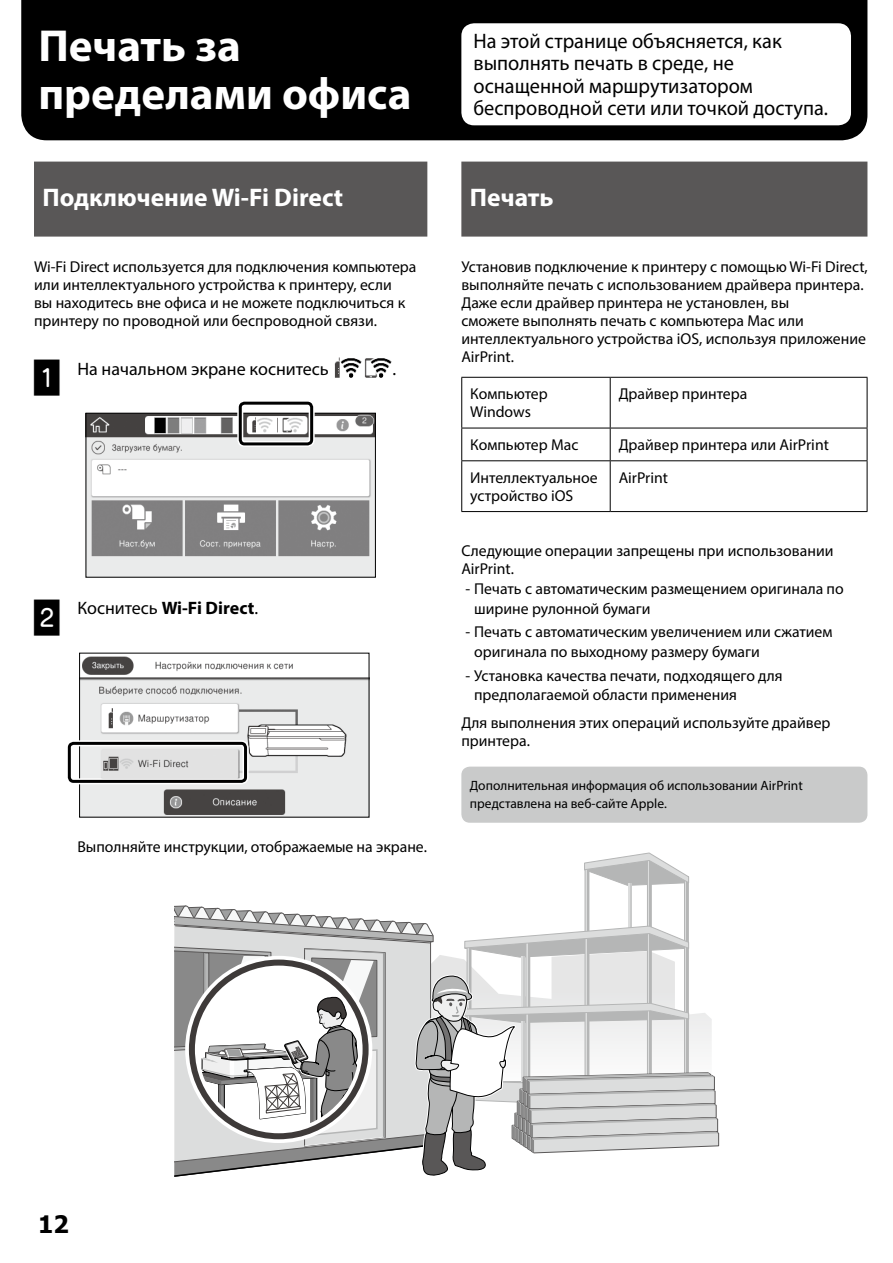
<style>
.page{position:relative;width:893px;height:1263px;background:#fff}
.page>*{position:absolute;margin:0;border:0;box-sizing:border-box;transform-origin:0 0}
.t1{font:700 45px/48px "Myriad Pro";color:#fff}
.t2{font:36px "JNB3 TP";color:#000}
.t3{font:700 25.5px "Myriad Pro";color:#fff}
.t4{font:700 24px "Tahoma";color:#000}
.t5{font:21px/22.5px "Myriad Pro";color:#000}
.t6{font:18px "Myriad Pro";color:#000}
.t7{font:700 18px "Myriad Pro";color:#000}
.t8{font:15.75px/18px "Myriad Pro";color:#000}
.t9{font:13.5px/18px "Myriad Pro";color:#000}
.s1{font-weight:400}
</style>
<div class="page">
<div style="left:21px;top:0;width:846px;height:140px;background:#000"></div>
<div style="left:34px;top:162px;width:393px;height:75px;background:#595757"></div>
<img style="left:334px;top:357px;width:58px;height:21px">
<img style="left:88px;top:415px;width:286px;height:161px">
<div style="left:86px;top:413px;width:290px;height:165px;border:1px solid #000"></div>
<img style="left:81px;top:656px;width:286px;height:159px">
<div style="left:461px;top:162px;width:406px;height:75px;background:#595757"></div>
<hr style="left:461px;top:377px;width:149px;height:1px;background:#000">
<hr style="left:461px;top:378px;width:1px;height:50px;background:#000">
<hr style="left:610px;top:377px;width:257px;height:1px;background:#000">
<hr style="left:610px;top:378px;width:1px;height:50px;background:#000">
<hr style="left:867px;top:378px;width:1px;height:50px;background:#000">
<hr style="left:461px;top:428px;width:149px;height:1px;background:#000">
<hr style="left:461px;top:428px;width:1px;height:32px;background:#000">
<hr style="left:610px;top:428px;width:257px;height:1px;background:#000">
<hr style="left:610px;top:428px;width:1px;height:32px;background:#000">
<hr style="left:867px;top:428px;width:1px;height:32px;background:#000">
<hr style="left:461px;top:460px;width:149px;height:1px;background:#000">
<hr style="left:461px;top:461px;width:1px;height:50px;background:#000">
<hr style="left:610px;top:460px;width:257px;height:1px;background:#000">
<hr style="left:610px;top:461px;width:1px;height:50px;background:#000">
<hr style="left:867px;top:461px;width:1px;height:50px;background:#000">
<hr style="left:461px;top:511px;width:149px;height:1px;background:#000">
<hr style="left:610px;top:511px;width:257px;height:1px;background:#000">
<div style="left:461px;top:767px;width:406px;height:56px;background:#c9caca;border-radius:9px"></div>
<div style="left:461px;top:23px;width:390px;height:102px;background:#fff;border-radius:13px"></div>
<div style="left:585px;top:865px;width:4px;height:220px;border:1px solid #b5b6b6"></div>
<hr style="left:587px;top:865px;width:2px;height:219px;background:#b5b6b6">
<div style="left:684px;top:876px;width:5px;height:218px;border:1px solid #b5b6b6"></div>
<hr style="left:686px;top:876px;width:2px;height:218px;background:#b5b6b6">
<div style="left:647px;top:860px;width:5px;height:226px;border:1px solid #b5b6b6"></div>
<hr style="left:649px;top:860px;width:2px;height:226px;background:#b5b6b6">
<svg style="left:584px;top:852px;width:105px;height:34px"></svg>
<hr style="left:628px;top:884px;width:4px;height:46px;background:#dcdddd">
<hr style="left:630px;top:884px;width:2px;height:46px;background:#c9caca">
<svg style="left:174px;top:903px;width:545px;height:274px"></svg>
<div style="left:66px;top:740px;width:183px;height:44px;border:6px solid #fff;border-radius:4px"></div>
<div style="left:68px;top:742px;width:179px;height:41px;border:3px solid #000;border-radius:4px"></div>
<div style="left:237px;top:400px;width:78px;height:47px;border:6px solid #fff;border-radius:4px"></div>
<div style="left:239px;top:402px;width:74px;height:43px;border:3px solid #000;border-radius:4px"></div>
<h1 class="t1" style="left:38px;top:20px;width:375px">Печать за пределами офиса</h1>
<h3 class="t3" style="left:43px;top:181px;width:302px">Подключение Wi-Fi Direct</h3>
<p class="t8" style="left:34px;top:257px;width:384px">Wi-Fi Direct используется для подключения компьютера или интеллектуального устройства к принтеру, если<br>вы находитесь вне офиса и не можете подключиться к принтеру по проводной или беспроводной связи.</p>
<h2 class="t2" style="left:34px;top:360px;width:30px">A</h2>
<p class="t6" style="left:77px;top:358px;width:253px">На начальном экране коснитесь</p>
<p class="t6" style="left:392px;top:358px;width:5px">.</p>
<h2 class="t2" style="left:34px;top:600px;width:30px">B</h2>
<p class="t7" style="left:77px;top:596px;width:182px"><span class="s1">Коснитесь</span> Wi-Fi Direct<span class="s1">.</span></p>
<p class="t8" style="left:77px;top:837px;width:351px">Выполняйте инструкции, отображаемые на экране.</p>
<h3 class="t5" style="left:473px;top:29px;width:356px">На этой странице объясняется, как выполнять печать в среде, не оснащенной маршрутизатором беспроводной сети или точкой доступа.</h3>
<h3 class="t3" style="left:470px;top:181px;width:85px">Печать</h3>
<p class="t8" style="left:461px;top:257px;width:408px">Установив подключение к принтеру с помощью Wi-Fi Direct, выполняйте печать с использованием драйвера принтера.<br>Даже если драйвер принтера не установлен, вы<br>сможете выполнять печать с компьютера Mac или интеллектуального устройства iOS, используя приложение AirPrint.</p>
<p class="t8" style="left:470px;top:384px;width:79px">Компьютер<br>Windows</p>
<p class="t8" style="left:619px;top:384px;width:130px">Драйвер принтера</p>
<p class="t8" style="left:470px;top:435px;width:110px">Компьютер Mac</p>
<p class="t8" style="left:619px;top:435px;width:212px">Драйвер принтера или AirPrint</p>
<p class="t8" style="left:470px;top:468px;width:129px">Интеллектуальное устройство iOS</p>
<p class="t8" style="left:619px;top:468px;width:51px">AirPrint</p>
<p class="t8" style="left:461px;top:541px;width:374px">Следующие операции запрещены при использовании<br>AirPrint.</p>
<p class="t8" style="left:474px;top:579px;width:371px;line-height:19.5px;text-indent:-9px">- Печать с автоматическим размещением оригинала по ширине рулонной бумаги</p>
<p class="t8" style="left:474px;top:622px;width:360px;line-height:19.5px;text-indent:-9px">- Печать с автоматическим увеличением или сжатием оригинала по выходному размеру бумаги</p>
<p class="t8" style="left:474px;top:665px;width:310px;line-height:19.5px;text-indent:-9px">- Установка качества печати, подходящего для предполагаемой области применения</p>
<p class="t8" style="left:461px;top:713px;width:371px">Для выполнения этих операций используйте драйвер принтера.</p>
<p class="t9" style="left:470px;top:776px;width:334px">Дополнительная информация об использовании AirPrint представлена на веб-сайте Apple.</p>
<h3 class="t4" style="left:38px;top:1207px;width:32px">12</h3>
</div>
